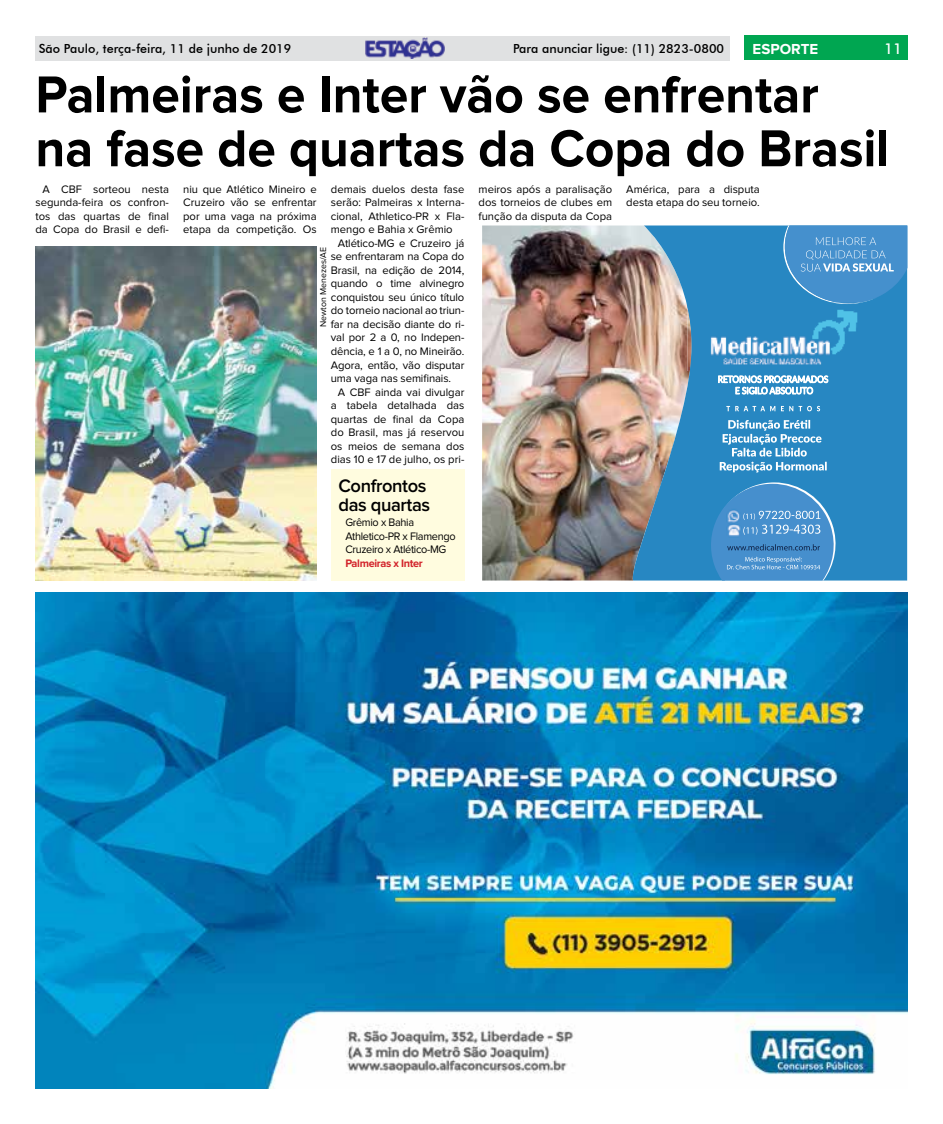
<style>
.page{position:relative;width:943px;height:1124px;background:#fff}
.page>*{position:absolute;margin:0;border:0;box-sizing:border-box;transform-origin:0 0}
.t1{font:700 53.88px/53.9px "Proxima Nova";color:#000;scale:.95 1}
.t2{font:600 18.75px/18.8px "Proxima Nova";letter-spacing:-.02em;color:#000}
.t3{font:700 15px "Proxima Nova";color:#fff}
.t4{font:500 15px "Futura BT";color:#fff}
.t5{font:500 12.5px "Futura BT";color:#000}
.t6{font:11.25px/13.5px "Proxima Nova";color:#000;text-align:justify}
.t7{font:11.25px/13.5px "Proxima Nova";letter-spacing:-.03em;color:#000}
.t8{font:700 11.25px "Proxima Nova";letter-spacing:-.03em;color:#d2232a}
.t9{font:8.75px "Proxima Nova";color:#000}
</style>
<div class="page">
<div style="left:744px;top:36px;width:163px;height:24px;background:#00a651"></div>
<div style="left:35px;top:36px;width:695px;height:25px;background:#e0e1e2"></div>
<img style="left:365px;top:38px;width:80px;height:21px">
<img style="left:35px;top:593px;width:872px;height:495px">
<img style="left:482px;top:225px;width:145px;height:355px">
<svg style="left:627px;top:225px;width:280px;height:355px;background:#5392bb"></svg>
<img style="left:783px;top:225px;width:1px;height:43px">
<img style="left:784px;top:225px;width:6px;height:44px">
<img style="left:806px;top:237px;width:70px;height:23px">
<img style="left:705px;top:482px;width:134px;height:98px">
<img style="left:703px;top:483px;width:133px;height:97px">
<img style="left:728px;top:420px;width:82px;height:8px">
<img style="left:752px;top:406px;width:68px;height:5px">
<svg style="left:717px;top:371px;width:112px;height:24px"></svg>
<img style="left:759px;top:544px;width:60px;height:6px">
<img style="left:743px;top:524px;width:77px;height:10px">
<img style="left:795px;top:510px;width:19px;height:9px">
<img style="left:745px;top:556px;width:55px;height:6px">
<img style="left:687px;top:302px;width:188px;height:69px">
<img style="left:833px;top:302px;width:27px;height:2px">
<svg style="left:838px;top:302px;width:20px;height:1px"></svg>
<div style="left:331px;top:469px;width:133px;height:111px;background:#fffcdf"></div>
<img style="left:35px;top:247px;width:281px;height:333px">
<p class="t5" style="left:39px;top:41px;width:254px">São Paulo, terça-feira, 11 de junho de 2019</p>
<p class="t5" style="left:513px;top:41px;width:212px">Para anunciar ligue: (11) 2823-0800</p>
<h3 class="t3" style="left:752px;top:42px;width:67px">ESPORTE</h3>
<h3 class="t4" style="left:884px;top:39px;width:20px">11</h3>
<h1 class="t1" style="left:35px;top:70px;width:900px">Palmeiras e Inter vão se enfrentar na fase de quartas da Copa do Brasil</h1>
<p class="t6" style="left:35px;top:183px;width:135px;text-indent:7px">A CBF sorteou nesta segunda-feira os confron&shy;tos das quartas de final da Copa do Brasil e defi-</p>
<p class="t6" style="left:183px;top:183px;width:135px">niu que Atlético Mineiro e Cruzeiro vão se enfrentar por uma vaga na próxima etapa da competição. Os</p>
<p class="t6" style="left:331px;top:183px;width:135px">demais duelos desta fase serão: Palmeiras x Interna&shy;cional, Athletico-PR x Fla&shy;mengo e Bahia x Grêmio</p>
<p class="t6" style="left:331px;top:237px;width:135px;text-indent:7px">Atlético-MG e Cruzeiro já se enfrentaram na Copa do Brasil, na edição de 2014, quando o time alvinegro conquistou seu único título do torneio nacional ao triun&shy;far na decisão diante do ri&shy;val por 2 a 0, no Indepen&shy;dência, e 1 a 0, no Mineirão.<br>Agora, então, vão disputar uma vaga nas semifinais.</p>
<p class="t6" style="left:331px;top:385px;width:135px;text-indent:7px">A CBF ainda vai divulgar a tabela detalhada das quartas de final da Copa do Brasil, mas já reservou os meios de semana dos dias 10 e 17 de julho, os pri-</p>
<p class="t6" style="left:478px;top:183px;width:135px">meiros após a paralisação dos torneios de clubes em função da disputa da Copa</p>
<p class="t6" style="left:626px;top:183px;width:135px">América, para a disputa desta etapa do seu torneio.</p>
<p class="t9" style="left:319px;top:327px;width:82px;rotate:-90deg">Newton Menezes/AE</p>
<h2 class="t2" style="left:338px;top:477px;width:93px">Confrontos das quartas</h2>
<p class="t7" style="left:345px;top:516px;width:112px">Grêmio x Bahia<br>Athletico-PR x Flamengo<br>Cruzeiro x Atlético-MG</p>
<p class="t8" style="left:345px;top:557px;width:79px">Palmeiras x Inter</p>
</div>
